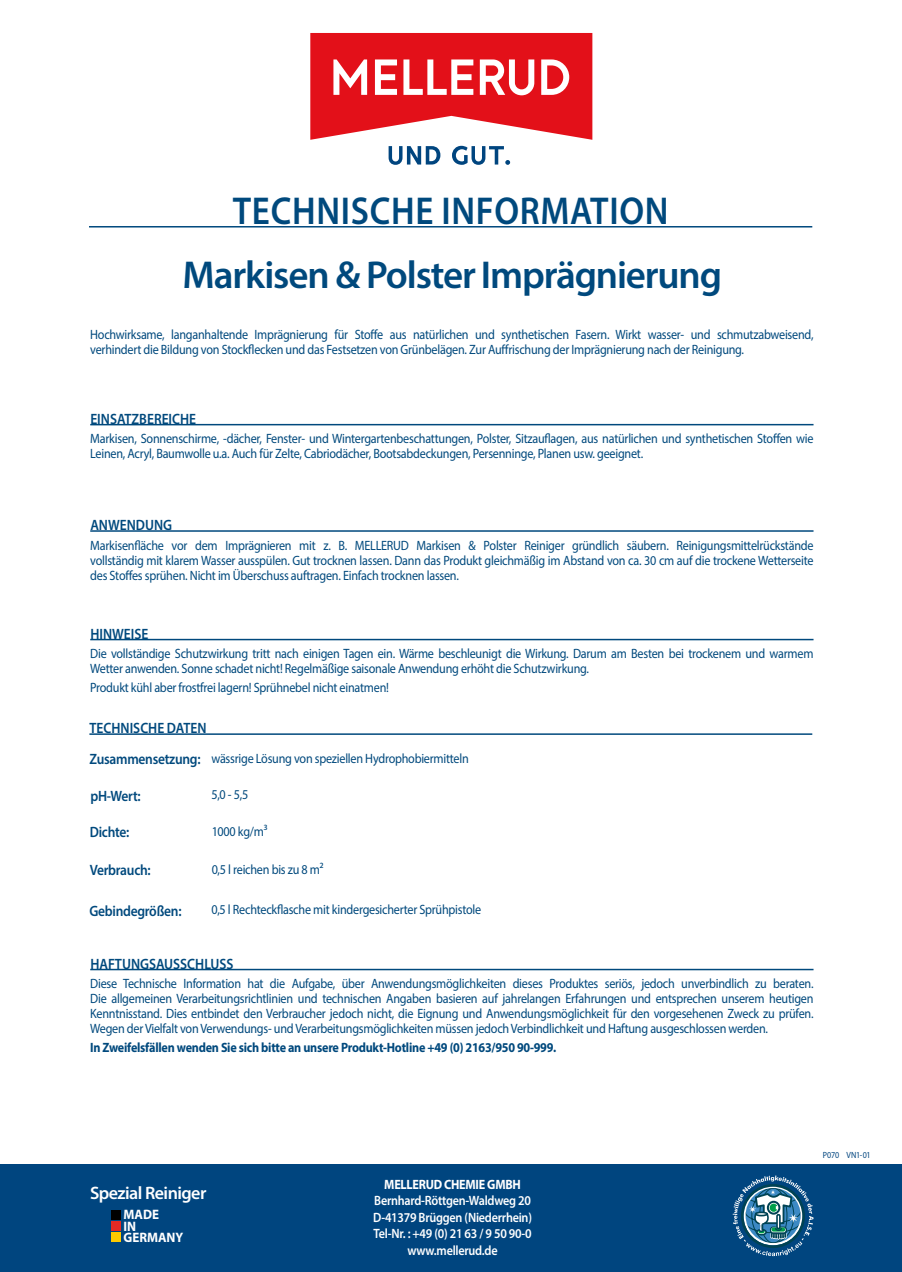
<style>
.page{position:relative;width:902px;height:1272px;background:#fff}
.page>*{position:absolute;margin:0;border:0;box-sizing:border-box;transform-origin:0 0}
.t1{font:600 39px/63.8px "Myriad Pro";letter-spacing:-.03em;color:#00497d;text-align:center;scale:.9 1}
.t2{font:600 18px "Myriad Pro";letter-spacing:-.03em;color:#fff}
.t3{font:600 15px "Myriad Pro";color:#00497d;scale:.9 1}
.t4{font:600 15px "Myriad Pro";letter-spacing:-.02em;color:#00497d;scale:.9 1}
.t5{font:700 13.65px/11.6px "Myriad Pro";color:#fff;scale:.95 1}
.t6{font:13.5px/15px "Myriad Pro";letter-spacing:-.02em;color:#00497d;scale:.9 1}
.t7{font:600 13.5px/16.5px "Myriad Pro";letter-spacing:-.02em;color:#fff;text-align:center;scale:.9 1}
.t8{font:700 13.5px "Myriad Pro";letter-spacing:-.02em;color:#00497d;scale:.9 1}
.t9{font:700 13.5px "Myriad Pro";letter-spacing:-.02em;color:#fff;scale:.9 1}
.t10{font:9px "Myriad Pro";letter-spacing:-.03em;color:#00457f;scale:.9 1}
</style>
<div class="page">
<div style="left:0;top:1164px;width:901px;height:107px;background:#00457f"></div>
<svg style="left:310px;top:33px;width:282px;height:107px"></svg>
<svg style="left:388px;top:146px;width:122px;height:19px"></svg>
<hr style="left:89px;top:226px;width:723px;height:1px;background:#00497d">
<hr style="left:90px;top:424px;width:723px;height:1px;background:#00497d">
<hr style="left:90px;top:530px;width:723px;height:1px;background:#00497d">
<hr style="left:90px;top:638px;width:723px;height:2px;background:#00497d">
<hr style="left:90px;top:968px;width:723px;height:2px;background:#00497d">
<hr style="left:89px;top:733px;width:723px;height:2px;background:#00497d">
<div style="left:111px;top:1209px;width:10px;height:10px;background:#010101"></div>
<div style="left:111px;top:1221px;width:10px;height:9px;background:#e42a24"></div>
<div style="left:111px;top:1232px;width:10px;height:9px;background:#feca00"></div>
<svg style="left:732px;top:1175px;width:81px;height:81px"></svg>
<h1 class="t1" style="left:183px;top:178px;width:601px">TECHNISCHE INFORMATION<br>Markisen &amp; Polster Imprägnierung</h1>
<p class="t6" style="left:90px;top:327px;width:805px">Hochwirksame, langanhaltende Imprägnierung für Stoffe aus natürlichen und synthetischen Fasern. Wirkt wasser- und schmutzabweisend, verhindert die Bildung von Stockflecken und das Festsetzen von Grünbelägen. Zur Auffrischung der Imprägnierung nach der Reinigung.</p>
<p class="t3" style="left:90px;top:409px;width:119px">EINSATZBEREICHE</p>
<p class="t6" style="left:90px;top:431px;width:805px">Markisen, Sonnenschirme, -dächer, Fenster- und Wintergartenbeschattungen, Polster, Sitzauflagen, aus natürlichen und synthetischen Stoffen wie<br>Leinen, Acryl, Baumwolle u.a. Auch für Zelte, Cabriodächer, Bootsabdeckungen, Persenninge, Planen usw. geeignet.</p>
<p class="t3" style="left:90px;top:515px;width:92px">ANWENDUNG</p>
<p class="t6" style="left:90px;top:537px;width:805px;text-align:justify">Markisenfläche vor dem Imprägnieren mit z. B. MELLERUD Markisen &amp; Polster Reiniger grü ndlich säubern. Reinigungsmittelrückstände vollständig mit klarem Wasser ausspü len. Gut trocknen lassen. Dann das Produkt gleichmäßig im Abstand von ca. 30 cm auf die trockene Wetterseite des Stoffes sprü hen. Nicht im Überschuss auftragen. Einfach trocknen lassen.</p>
<p class="t3" style="left:90px;top:624px;width:66px">HINWEISE</p>
<p class="t6" style="left:90px;top:646px;width:805px">Die vollständige Schutzwirkung tritt nach einigen Tagen ein. Wärme beschleunigt die Wirkung. Darum am Besten bei trockenem und warmem<br>Wetter anwenden. Sonne schadet nicht! Regelmäßige saisonale Anwendung erhöht die Schutzwirkung.</p>
<p class="t6" style="left:90px;top:680px;width:333px">Produkt kühl aber frostfrei lagern! Sprühnebel nicht einatmen!</p>
<p class="t3" style="left:89px;top:718px;width:131px">TECHNISCHE DATEN</p>
<p class="t4" style="left:90px;top:749px;width:125px">Zusammensetzung:</p>
<p class="t3" style="left:90px;top:786px;width:57px">pH-Wert:</p>
<p class="t3" style="left:90px;top:822px;width:46px">Dichte:</p>
<p class="t4" style="left:90px;top:860px;width:69px">Verbrauch:</p>
<p class="t6" style="left:211px;top:750px;width:287px">wässrige Lösung von speziellen Hydrophobiermitteln</p>
<p class="t6" style="left:211px;top:787px;width:42px">5,0 - 5,5</p>
<p class="t6" style="left:212px;top:824px;width:64px">1000 kg/m³</p>
<p class="t6" style="left:212px;top:861px;width:126px">0,5 l reichen bis zu 8 m²</p>
<p class="t4" style="left:89px;top:901px;width:104px">Gebindegrößen:</p>
<p class="t6" style="left:211px;top:902px;width:301px">0,5 l Rechteckflasche mit kindergesicherter Sprühpistole</p>
<p class="t3" style="left:90px;top:954px;width:161px">HAFTUNGSAUSSCHLUSS</p>
<p class="t6" style="left:90px;top:975px;width:805px;text-align:justify">Diese Technische Information hat die Aufgabe, über Anwendungsmöglichkeiten dieses Produktes seriös, jedoch unverbindlich zu beraten.<br>Die allgemeinen Verarbeitungsrichtlinien und technischen Angaben basieren auf jahrelangen Erfahrungen und entsprechen unserem heutigen Kenntnisstand. Dies entbindet den Verbraucher jedoch nicht, die Eignung und Anwendungsmöglichkeit für den vorgesehenen Zweck zu prüfen.<br>Wegen der Vielfalt von Verwendungs- und Verarbeitungsmöglichkeiten müssen jedoch Verbindlichkeit und Haftung ausgeschlossen werden.</p>
<p class="t8" style="left:90px;top:1038px;width:519px">In Zweifelsfällen wenden Sie sich bitte an unsere Produkt-Hotline +49 (0) 2163/950 90-999.</p>
<h2 class="t2" style="left:90px;top:1181px;width:118px">Spezial Reiniger</h2>
<p class="t5" style="left:123px;top:1208px;width:64px">MADE<br>IN<br>GERMANY</p>
<p class="t9" style="left:384px;top:1175px;width:153px">MELLERUD CHEMIE GMBH</p>
<p class="t7" style="left:373px;top:1191px;width:178px">Bernhard-Röttgen-Waldweg 20<br>D-41379 Brüggen (Niederrhein)<br>Tel-Nr. : +49 (0) 21 63 / 9 50 90-0 www.mellerud.de</p>
<p class="t10" style="left:822px;top:1149px;width:54px">P070 VN1-01</p>
</div>
